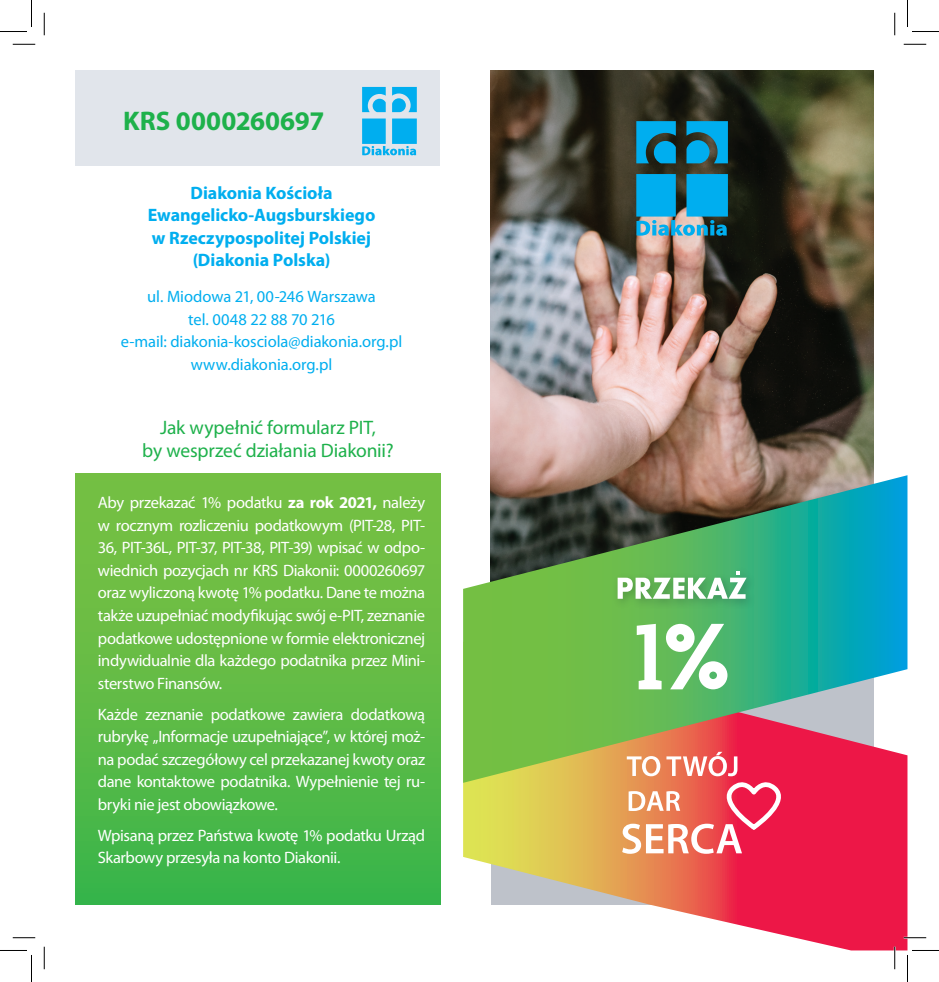
<style>
.page{position:relative;width:939px;height:982px;background:#fff}
.page>*{position:absolute;margin:0;border:0;box-sizing:border-box;transform-origin:0 0}
.t1{font:700 27px "Myriad Pro";color:#1eb14b}
.t2{font:19.5px/22.5px "Myriad Pro";letter-spacing:-.01em;color:#1eb14b;text-align:center}
.t3{font:700 18px/22.5px "Myriad Pro";letter-spacing:-.005em;color:#00aeef;text-align:center}
.t4{font:16.5px/22.5px "Myriad Pro";letter-spacing:-.025em;color:#fff;text-align:justify}
.t5{font:16.5px/22.5px "Myriad Pro";letter-spacing:-.005em;color:#00aeef;text-align:center}
.s1{font-weight:700}
</style>
<div class="page">
<img style="left:491px;top:71px;width:382px;height:404px">
<div style="left:76px;top:474px;width:364px;height:430px;background:linear-gradient(to bottom,#7ec142,#3db54a)"></div>
<div style="left:76px;top:71px;width:364px;height:95px;background:#e1e5eb"></div>
<svg style="left:362px;top:87px;width:55px;height:68px"></svg>
<svg style="left:463px;top:782px;width:444px;height:168px"></svg>
<svg style="left:636px;top:121px;width:92px;height:115px;background:#1f8aad"></svg>
<svg style="left:463px;top:475px;width:444px;height:307px;background:#689b70"></svg>
<svg style="left:637px;top:623px;width:90px;height:66px"></svg>
<div style="left:612px;top:566px;width:144px;height:44px;background:#000e23;opacity:.21"></div>
<svg style="left:618px;top:571px;width:129px;height:27px"></svg>
<svg style="left:622px;top:751px;width:167px;height:102px"></svg>
<hr style="left:904px;top:936px;width:22px;height:2px;background:#fff">
<hr style="left:894px;top:946px;width:2px;height:23px;background:#fff">
<svg style="left:13px;top:44px;width:22px;height:1px"></svg>
<svg style="left:904px;top:44px;width:22px;height:1px"></svg>
<svg style="left:13px;top:937px;width:22px;height:1px"></svg>
<svg style="left:904px;top:937px;width:22px;height:1px"></svg>
<svg style="left:44px;top:13px;width:1px;height:22px"></svg>
<svg style="left:44px;top:946px;width:1px;height:23px"></svg>
<svg style="left:894px;top:13px;width:1px;height:22px"></svg>
<svg style="left:894px;top:946px;width:1px;height:23px"></svg>
<svg style="left:0;top:0;width:32px;height:32px"></svg>
<svg style="left:0;top:950px;width:32px;height:31px"></svg>
<svg style="left:907px;top:0;width:32px;height:32px"></svg>
<svg style="left:907px;top:950px;width:32px;height:31px"></svg>
<h1 class="t1" style="left:123px;top:103px;width:203px">KRS 0000260697</h1>
<p class="t3" style="left:148px;top:181px;width:229px">Diakonia Kościoła<br>Ewangelicko-Augsburskiego w Rzeczypospolitej Polskiej (Diakonia Polska)</p>
<p class="t5" style="left:121px;top:285px;width:283px">ul. Miodowa 21, 00-246 Warszawa<br>tel. 0048 22 88 70 216<br>e-mail: diakonia-kosciola@diakonia.org.pl www.diakonia.org.pl</p>
<p class="t2" style="left:142px;top:416px;width:253px">Jak wypełnić formularz PIT,<br>by wesprzeć działania Diakonii?</p>
<p class="t4" style="left:98px;top:491px;width:329px">Aby przekazać 1% podatku <span class="s1">za rok 2021,</span> należy w rocznym rozliczeniu podatkowym (PIT-28, PIT-36, PIT-36L, PIT-37, PIT-38, PIT-39) wpisać w odpo&shy;wiednich pozycjach nr KRS Diakonii: 0000260697 oraz wyliczoną kwotę 1% podatku. Dane te można także uzupełniać modyfikując swój e-PIT, zeznanie podatkowe udostępnione w formie elektronicznej indywidualnie dla każdego podatnika przez Mini&shy;sterstwo Finansów.</p>
<p class="t4" style="left:98px;top:702px;width:329px">Każde zeznanie podatkowe zawiera dodatkową rubrykę „Informacje uzupełniające”, w której moż&shy;na podać szczegółowy cel przekazanej kwoty oraz dane kontaktowe podatnika. Wypełnienie tej ru&shy;bryki nie jest obowiązkowe.</p>
<p class="t4" style="left:98px;top:823px;width:329px">Wpisaną przez Państwa kwotę 1% podatku Urząd<br>Skarbowy przesyła na konto Diakonii.</p>
</div>
